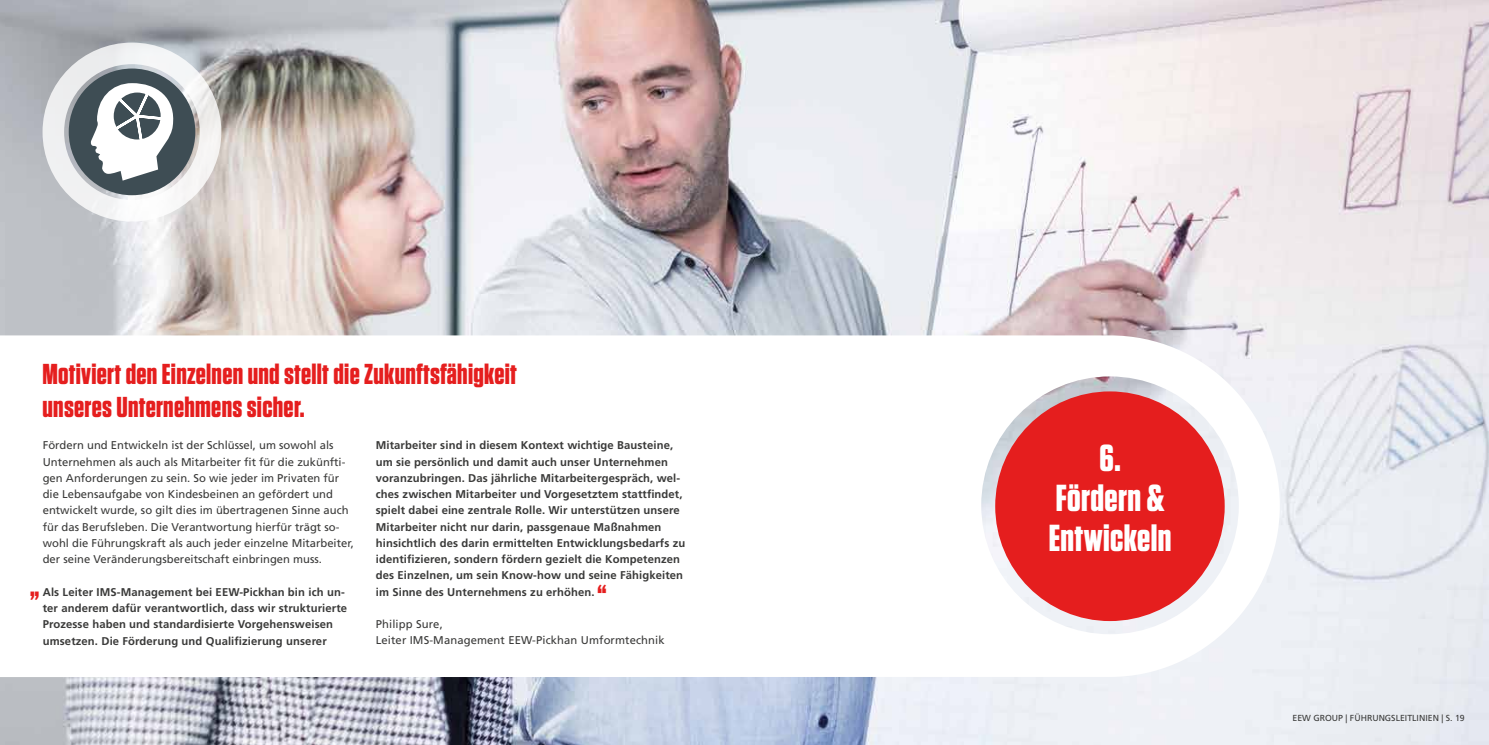
<style>
.page{position:relative;width:1489px;height:745px;background:#fff}
.page>*{position:absolute;margin:0;border:0;box-sizing:border-box;transform-origin:0 0}
.t1{font:700 37.5px/40px "Tungsten";letter-spacing:.01em;color:#fff;text-align:center}
.t2{font:700 28.75px/32.5px "Tungsten";letter-spacing:.01em;color:#e51e1e}
.t3{font:700 11.25px/16.2px "Frutiger LT Std";letter-spacing:.01em;color:#3a3a39}
.t4{font:11.25px/16.2px "Frutiger LT Std";color:#3a3a39}
.t5{font:8.75px "Frutiger LT Std";color:#3a3a39}
</style>
<div class="page">
<img style="left:0;top:0;width:1488px;height:744px">
<svg style="left:0;top:335px;width:1279px;height:341px"></svg>
<div style="left:995px;top:391px;width:229px;height:229px;background:#e51e1e;border-radius:50%"></div>
<svg style="left:43px;top:43px;width:178px;height:178px"></svg>
<h2 class="t2" style="left:43px;top:358px;width:476px">Motiviert den Einzelnen und stellt die Zukunftsfähigkeit unseres Unternehmens sicher.</h2>
<p class="t4" style="left:43px;top:437px;width:312px">Fördern und Entwickeln ist der Schlüssel, um sowohl als Unternehmen als auch als Mitarbeiter fit für die zukünfti&shy;gen Anforderungen zu sein. So wie jeder im Privaten für die Lebensaufgabe von Kindesbeinen an gefördert und entwickelt wurde, so gilt dies im übertragenen Sinne auch für das Berufsleben. Die Verantwortung hierfür trägt so&shy;wohl die Führungskraft als auch jeder einzelne Mitarbeiter, der seine Veränderungsbereitschaft einbringen muss.</p>
<p class="t3" style="left:43px;top:583px;width:306px">Als Leiter IMS-Management bei EEW-Pickhan bin ich un&shy;ter anderem dafür verantwortlich, dass wir strukturierte Prozesse haben und standardisierte Vorgehensweisen umsetzen. Die Förderung und Qualifizierung unserer</p>
<p class="t3" style="left:376px;top:437px;width:311px">Mitarbeiter sind in diesem Kontext wichtige Bausteine, um sie persönlich und damit auch unser Unternehmen voranzubringen. Das jährliche Mitarbeitergespräch, wel&shy;ches zwischen Mitarbeiter und Vorgesetztem stattfindet, spielt dabei eine zentrale Rolle. Wir unterstützen unsere Mitarbeiter nicht nur darin, passgenaue Maßnahmen hinsichtlich des darin ermittelten Entwicklungsbedarfs zu identifizieren, sondern fördern gezielt die Kompetenzen des Einzelnen, um sein Know-how und seine Fähigkeiten im Sinne des Unternehmens zu erhöhen.</p>
<p class="t4" style="left:376px;top:615px;width:290px">Philipp Sure,<br>Leiter IMS-Management EEW-Pickhan Umformtechnik</p>
<h2 class="t2" style="left:597px;top:579px;width:11px">“</h2>
<h2 class="t2" style="left:30px;top:570px;width:11px">„</h2>
<h1 class="t1" style="left:1048px;top:438px;width:124px">6.<br>Fördern &amp;<br>Entwickeln</h1>
<p class="t5" style="left:1292px;top:712px;width:174px">EEW GROUP | FÜHRUNGSLEITLINIEN | S. 19</p>
</div>
